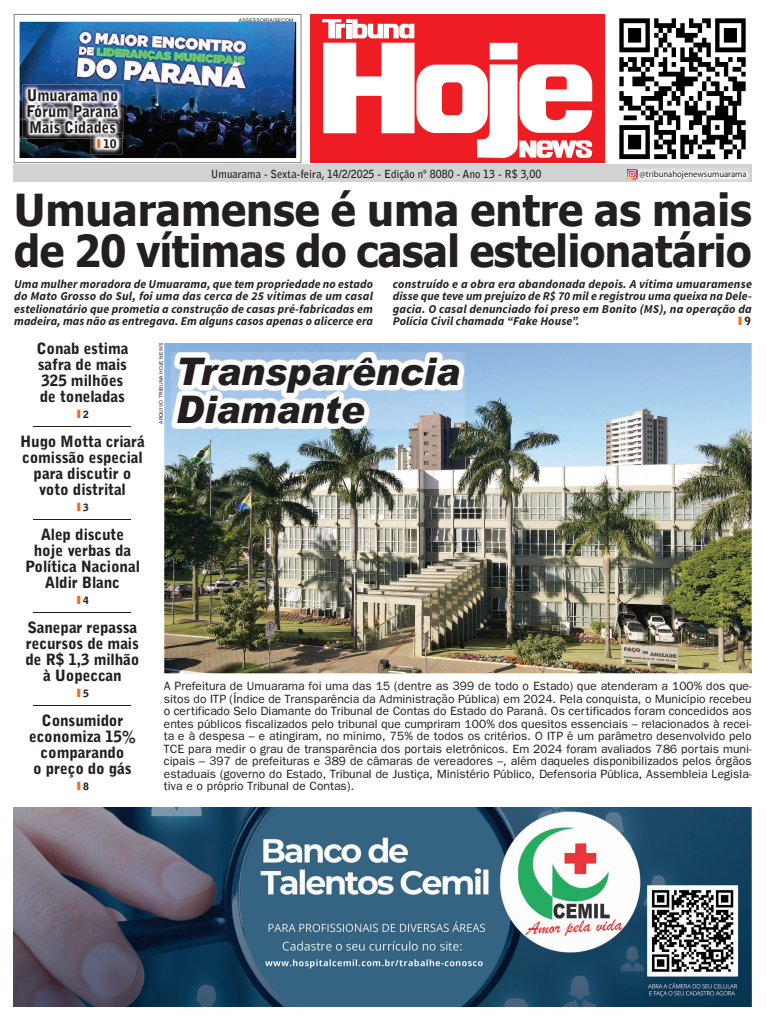
<style>
.page{position:relative;width:766px;height:1021px;background:#fff}
.page>*{position:absolute;margin:0;border:0;box-sizing:border-box;transform-origin:0 0}
.t1{font:700 44px/41px "Tahoma";letter-spacing:-.01em;color:#231f20;scale:.96 1}
.t2{font:italic 900 38px "Arial";color:#231f20;scale:.95 1}
.t3{font:900 16px/16px "Bell Gothic Std";color:#231f20;text-align:justify;scale:.92 1}
.t4{font:900 15.5px/16px "Bell Gothic Std";letter-spacing:-.01em;color:#231f20;text-align:center}
.t5{font:12px/12.5px "Franklin Gothic";letter-spacing:.01em;color:#231f20;text-align:justify}
.t6{font:italic 700 12px/12.5px "Source Sans Pro";letter-spacing:.005em;color:#231f20;text-align:justify}
.t7{font:900 11.9px "Bell Gothic Std";color:#231f20;scale:1.05 1}
.t8{font:900 11.2px "Bell Gothic Std";color:#f36e21;scale:1.96 1}
.t9{font:700 11.1px "Bell Gothic Std";color:#231f20;scale:.96 1}
.t10{font:9px "Myriad Pro";color:#231f20;scale:.96 1}
.t11{font:5px "Arial";letter-spacing:.035em;color:#231f20}
.s1{font-size:12.1px;color:#f36e21}
.s2{font-size:11px;color:#231f20}
.s3{font-size:10px;color:#231f20}
</style>
<div class="page">
<div style="left:311px;top:14px;width:293px;height:149px;background:#ee1d23"></div>
<svg style="left:322px;top:19px;width:270px;height:139px"></svg>
<svg style="left:619px;top:18px;width:126px;height:141px"></svg>
<img style="left:14px;top:14px;width:287px;height:149px">
<img style="left:23px;top:84px;width:100px;height:54px">
<img style="left:31px;top:121px;width:84px;height:13px">
<img style="left:91px;top:132px;width:31px;height:22px">
<img style="left:91px;top:132px;width:24px;height:2px">
<img style="left:94px;top:136px;width:25px;height:14px">
<div style="left:13px;top:165px;width:738px;height:17px;background:#d1d2d4"></div>
<img style="left:637px;top:168px;width:111px;height:13px">
<svg style="left:627px;top:169px;width:10px;height:10px"></svg>
<hr style="left:34px;top:612px;width:97px;height:1px;background:#231f20">
<hr style="left:34px;top:426px;width:97px;height:1px;background:#231f20">
<hr style="left:34px;top:519px;width:97px;height:1px;background:#231f20">
<hr style="left:34px;top:705px;width:97px;height:1px;background:#231f20">
<img style="left:14px;top:808px;width:737px;height:198px">
<img style="left:164px;top:343px;width:587px;height:330px">
<img style="left:172px;top:352px;width:292px;height:77px">
<h3 class="t3" style="left:26px;top:88px;width:102px">Umuarama no Fórum Paraná Mais Cidades</h3>
<p class="t7" style="left:95px;top:136px;width:22px"><span class="s1">l</span>10</p>
<p class="t11" style="left:239px;top:16px;width:56px">ASSESSORIA/SECOM</p>
<p class="t9" style="left:211px;top:167px;width:346px">Umuarama - Sexta-feira, 14/2/2025 - Edição nº 8080 - Ano 13 - R$ 3,00</p>
<p class="t10" style="left:639px;top:169px;width:113px">@tribunahojenewsumuarama</p>
<h1 class="t1" style="left:14px;top:191px;width:769px">Umuaramense é uma entre as mais de 20 vítimas do casal estelionatário</h1>
<p class="t6" style="left:14px;top:277px;width:360px">Uma mulher moradora de Umuarama, que tem propriedade no estado do Mato Grosso do Sul, foi uma das cerca de 25 vítimas de um casal estelionatário que prometia a construção de casas pré-fabricadas em madeira, mas não as entregava. Em alguns casos apenas o alicerce era</p>
<p class="t6" style="left:393px;top:277px;width:360px">construído e a obra era abandonada depois. A vítima umuaramense disse que teve um prejuízo de R$ 70 mil e registrou uma queixa na Dele&shy;gacia. O casal denunciado foi preso em Bonito (MS), na operação da Polícia Civil chamada “Fake House”.</p>
<p class="t8" style="left:737px;top:315px;width:8px">l<span class="s2">9</span></p>
<p class="t4" style="left:36px;top:341px;width:94px;text-align:left">Conab estima safra de mais<br>325 milhões de toneladas</p>
<p class="t8" style="left:76px;top:407px;width:8px">l<span class="s3">2</span></p>
<p class="t4" style="left:20px;top:434px;width:126px">Hugo Motta criará comissão especial para discutir o voto distrital</p>
<p class="t8" style="left:76px;top:500px;width:8px">l<span class="s3">3</span></p>
<p class="t4" style="left:25px;top:527px;width:116px">Alep discute hoje verbas da<br>Política Nacional<br>Aldir Blanc</p>
<p class="t8" style="left:76px;top:593px;width:8px">l<span class="s3">4</span></p>
<p class="t4" style="left:26px;top:620px;width:115px">Sanepar repassa recursos de mais de R$ 1,3 milhão à Uopeccan</p>
<p class="t8" style="left:76px;top:686px;width:8px">l<span class="s3">5</span></p>
<p class="t4" style="left:29px;top:713px;width:108px">Consumidor economiza 15% comparando<br>o preço do gás</p>
<p class="t8" style="left:76px;top:779px;width:8px">l<span class="s3">8</span></p>
<p class="t11" style="left:158px;top:424px;width:82px;rotate:-90deg">ARQUIVO TRIBUNA HOJE NEWS</p>
<h2 class="t2" style="left:176px;top:348px;width:300px">Transparência</h2>
<h2 class="t2" style="left:176px;top:386px;width:200px">Diamante</h2>
<p class="t5" style="left:164px;top:679px;width:589px">A Prefeitura de Umuarama foi uma das 15 (dentre as 399 de todo o Estado) que atenderam a 100% dos que&shy;sitos do ITP (Índice de Transparência da Administração Pública) em 2024. Pela conquista, o Município recebeu o certificado Selo Diamante do Tribunal de Contas do Estado do Paraná. Os certificados foram concedidos aos entes públicos fiscalizados pelo tribunal que cumpriram 100% dos quesitos essenciais – relacionados à recei&shy;ta e à despesa – e atingiram, no mínimo, 75% de todos os critérios. O ITP é um parâmetro desenvolvido pelo TCE para medir o grau de transparência dos portais eletrônicos. Em 2024 foram avaliados 786 portais muni&shy;cipais – 397 de prefeituras e 389 de câmaras de vereadores –, além daqueles disponibilizados pelos órgãos estaduais (governo do Estado, Tribunal de Justiça, Ministério Público, Defensoria Pública, Assembleia Legisla&shy;tiva e o próprio Tribunal de Contas).</p>
</div>
